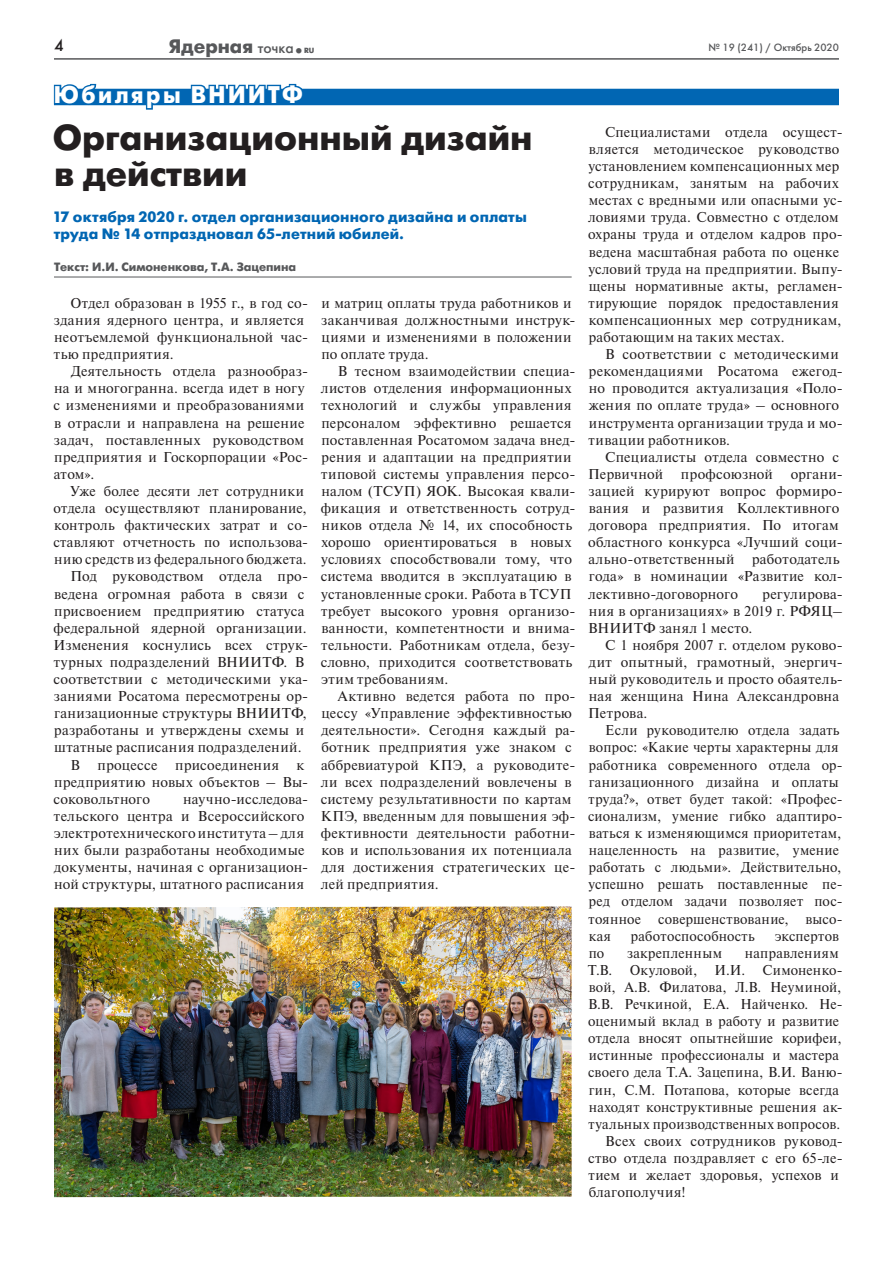
<style>
.page{position:relative;width:893px;height:1263px;background:#fff}
.page>*{position:absolute;margin:0;border:0;box-sizing:border-box;transform-origin:0 0}
.t1{font:700 36px/36px "Futuris C";color:#231f20}
.t2{font:700 24px "Futuris C";letter-spacing:.11em;color:#fff;scale:.93 1}
.t3{font:700 19.5px "Futuris C";color:#57585a}
.t4{font:16.5px "Futuris C";color:#231f20}
.t5{font:700 15px/17.1px "Futuris C";letter-spacing:.01em;color:#0166b3}
.t6{font:14.25px/17.1px "Newton I";letter-spacing:.02em;color:#231f20}
.t7{font:700 12px "Futuris C";color:#57585a}
.t8{font:10.5px "Futuris C";color:#57585a}
.s1{font-weight:400;font-size:15px}
.s2{font-size:7.5px}
</style>
<div class="page">
<hr style="left:54px;top:58px;width:785px;height:2px;background:#57585a">
<div style="left:54px;top:89px;width:785px;height:16px;background:#0166b3"></div>
<svg style="left:53px;top:83px;width:129px;height:27px"></svg>
<svg style="left:189px;top:83px;width:116px;height:23px"></svg>
<hr style="left:54px;top:277px;width:518px;height:1px;background:#57585a">
<img style="left:54px;top:906px;width:518px;height:291px">
<p class="t4" style="left:54px;top:36px;width:11px">4</p>
<h3 class="t3" style="left:169px;top:35px;width:147px">Ядерная <span class="s1">точка</span><sub>•</sub><span class="s2">RU</span></h3>
<p class="t8" style="left:708px;top:41px;width:132px">№ 19 (241) / Октябрь 2020</p>
<h2 class="t2" style="left:54px;top:81px;width:269px">Юбиляры ВНИИТФ</h2>
<h1 class="t1" style="left:53px;top:121px;width:481px">Организационный дизайн в действии</h1>
<p class="t5" style="left:52px;top:209px;width:476px">17 октября 2020 г. отдел организационного дизайна и оплаты труда № 14 отпраздновал 65-летний юбилей.</p>
<p class="t7" style="left:54px;top:260px;width:244px">Текст: И.И. Симоненкова, Т.А. Зацепина</p>
<p class="t6" style="left:321px;top:295px;width:256px">и матриц оплаты труда работников и заканчивая должностными инструк&shy;циями и изменениями в положении по оплате труда.</p>
<p class="t6" style="left:321px;top:363px;width:256px;text-indent:17px">В тесном взаимодействии специа&shy;листов отделения информационных технологий и службы управления персоналом эффективно решается поставленная Росатомом задача внед&shy;рения и адаптации на предприятии типовой системы управления персо&shy;налом (ТСУП) ЯОК. Высокая квали&shy;фикация и ответственность сотруд&shy;ников отдела № 14, их способность хорошо ориентироваться в новых условиях способствовали тому, что система вводится в эксплуатацию в установленные сроки. Работа в ТСУП требует высокого уровня организо&shy;ванности, компетентности и внима&shy;тельности. Работникам отдела, безу&shy;словно, приходится соответствовать этим требованиям.</p>
<p class="t6" style="left:321px;top:688px;width:256px;text-indent:17px">Активно ведется работа по про&shy;цессу «Управление эффективностью деятельности». Сегодня каждый ра&shy;ботник предприятия уже знаком с аббревиатурой КПЭ, а руководите&shy;ли всех подразделений вовлечены в систему результативности по картам<br>КПЭ, введенным для повышения эф&shy;фективности деятельности работни&shy;ков и использования их потенциала для достижения стратегических це&shy;лей предприятия.</p>
<p class="t6" style="left:54px;top:295px;width:256px;text-indent:17px">Отдел образован в 1955 г., в год со&shy;здания ядерного центра, и является неотъемлемой функциональной час&shy;тью предприятия.</p>
<p class="t6" style="left:53px;top:363px;width:256px;text-indent:18px">Деятельность отдела разнообраз&shy;на и многогранна. всегда идет в ногу с изменениями и преобразованиями в отрасли и направлена на решение задач, поставленных руководством предприятия и Госкорпорации «Рос&shy;атом».</p>
<p class="t6" style="left:70px;top:483px;width:235px">Уже более десяти лет сотрудники</p>
<p class="t6" style="left:53px;top:500px;width:255px">отдела осуществляют планирование,</p>
<p class="t6" style="left:54px;top:517px;width:255px">контроль фактических затрат и со-</p>
<p class="t6" style="left:53px;top:534px;width:256px">ставляют отчетность по использова-</p>
<p class="t6" style="left:54px;top:551px;width:254px">нию средств из федерального бюджета.</p>
<p class="t6" style="left:71px;top:568px;width:239px">Под руководством отдела про-</p>
<p class="t6" style="left:54px;top:585px;width:252px">ведена огромная работа в связи с</p>
<p class="t6" style="left:54px;top:602px;width:252px">присвоением предприятию статуса</p>
<p class="t6" style="left:54px;top:620px;width:255px">федеральной ядерной организации.</p>
<p class="t6" style="left:54px;top:637px;width:256px">Изменения коснулись всех струк-</p>
<p class="t6" style="left:54px;top:654px;width:252px">турных подразделений ВНИИТФ. В</p>
<p class="t6" style="left:53px;top:671px;width:256px">соответствии с методическими ука-</p>
<p class="t6" style="left:54px;top:688px;width:256px">заниями Росатома пересмотрены ор-</p>
<p class="t6" style="left:54px;top:705px;width:254px">ганизационные структуры ВНИИТФ,</p>
<p class="t6" style="left:54px;top:722px;width:251px">разработаны и утверждены схемы и</p>
<p class="t6" style="left:54px;top:739px;width:249px">штатные расписания подразделений.</p>
<p class="t6" style="left:71px;top:756px;width:235px">В процессе присоединения к</p>
<p class="t6" style="left:54px;top:773px;width:256px">предприятию новых объектов – Вы-</p>
<p class="t6" style="left:53px;top:791px;width:98px">соковольтного</p>
<p class="t6" style="left:54px;top:791px;width:256px;text-indent:129px">научно-исследова&shy;тельского центра и Всероссийского электротехнического института – для них были разработаны необходимые документы, начиная с организацион&shy;ной структуры, штатного расписания</p>
<p class="t6" style="left:588px;top:124px;width:256px;text-indent:17px">Специалистами отдела осущест&shy;вляется методическое руководство установлением компенсационных мер сотрудникам, занятым на рабочих местах с вредными или опасными ус&shy;ловиями труда. Совместно с отделом охраны труда и отделом кадров про&shy;ведена масштабная работа по оценке условий труда на предприятии. Выпу&shy;щены нормативные акты, регламен&shy;тирующие порядок предоставления компенсационных мер сотрудникам, работающим на таких местах.</p>
<p class="t6" style="left:589px;top:346px;width:256px;text-indent:17px">В соответствии с методическими рекомендациями Росатома ежегод&shy;но проводится актуализация «Поло&shy;жения по оплате труда» – основного инструмента организации труда и мо&shy;тивации работников.</p>
<p class="t6" style="left:588px;top:449px;width:252px;text-indent:17px">Специалисты отдела совместно с<br>Первичной</p>
<p class="t6" style="left:681px;top:466px;width:93px">профсоюзной</p>
<p class="t6" style="left:588px;top:466px;width:256px;text-indent:203px">органи&shy;зацией курируют вопрос формиро&shy;вания и развития Коллективного договора предприятия. По итогам областного конкурса «Лучший соци&shy;ально-ответственный работодатель года» в номинации «Развитие кол&shy;лективно-договорного</p>
<p class="t6" style="left:588px;top:585px;width:256px;text-align:justify;text-indent:174px">регулирова&shy;ния в организациях» в 2019 г. РФЯЦ– ВНИИТФ занял 1 место.</p>
<p class="t6" style="left:588px;top:637px;width:256px;text-indent:17px">С 1 ноября 2007 г. отделом руково&shy;дит опытный, грамотный, энергич&shy;ный руководитель и просто обаятель&shy;ная женщина Нина Александровна<br>Петрова.</p>
<p class="t6" style="left:588px;top:722px;width:256px;text-indent:17px">Если руководителю отдела задать вопрос: «Какие черты характерны для работника современного отдела ор&shy;ганизационного дизайна и оплаты труда?», ответ будет такой: «Профес&shy;сионализм, умение гибко адаптиро&shy;ваться к изменяющимся приоритетам, нацеленность на развитие, умение работать с людьми». Действительно, успешно решать поставленные пе&shy;ред отделом задачи позволяет пос&shy;тоянное совершенствование, высо&shy;кая</p>
<p class="t6" style="left:631px;top:927px;width:125px">работоспособность</p>
<p class="t6" style="left:775px;top:927px;width:66px">экспертов</p>
<p class="t6" style="left:589px;top:944px;width:17px">по</p>
<p class="t6" style="left:627px;top:944px;width:96px">закрепленным</p>
<p class="t6" style="left:745px;top:944px;width:95px">направлениям</p>
<p class="t6" style="left:588px;top:962px;width:256px">Т.В. Окуловой, И.И. Симоненко-</p>
<p class="t6" style="left:589px;top:979px;width:254px">вой, А.В. Филатова, Л.В. Неуминой,</p>
<p class="t6" style="left:588px;top:996px;width:256px">В.В. Речкиной, Е.А. Найченко. Не-</p>
<p class="t6" style="left:588px;top:1013px;width:253px">оценимый вклад в работу и развитие</p>
<p class="t6" style="left:588px;top:1030px;width:255px">отдела вносят опытнейшие корифеи,</p>
<p class="t6" style="left:589px;top:1047px;width:252px">истинные профессионалы и мастера</p>
<p class="t6" style="left:588px;top:1064px;width:256px">своего дела Т.А. Зацепина, В.И. Ваню-</p>
<p class="t6" style="left:589px;top:1081px;width:252px">гин, С.М. Потапова, которые всегда</p>
<p class="t6" style="left:589px;top:1098px;width:255px">находят конструктивные решения ак-</p>
<p class="t6" style="left:589px;top:1115px;width:253px">туальных производственных вопросов.</p>
<p class="t6" style="left:605px;top:1133px;width:239px">Всех своих сотрудников руковод-</p>
<p class="t6" style="left:588px;top:1150px;width:256px">ство отдела поздравляет с его 65-ле-</p>
<p class="t6" style="left:589px;top:1167px;width:252px">тием и желает здоровья, успехов и</p>
<p class="t6" style="left:589px;top:1184px;width:98px">благополучия!</p>
</div>
